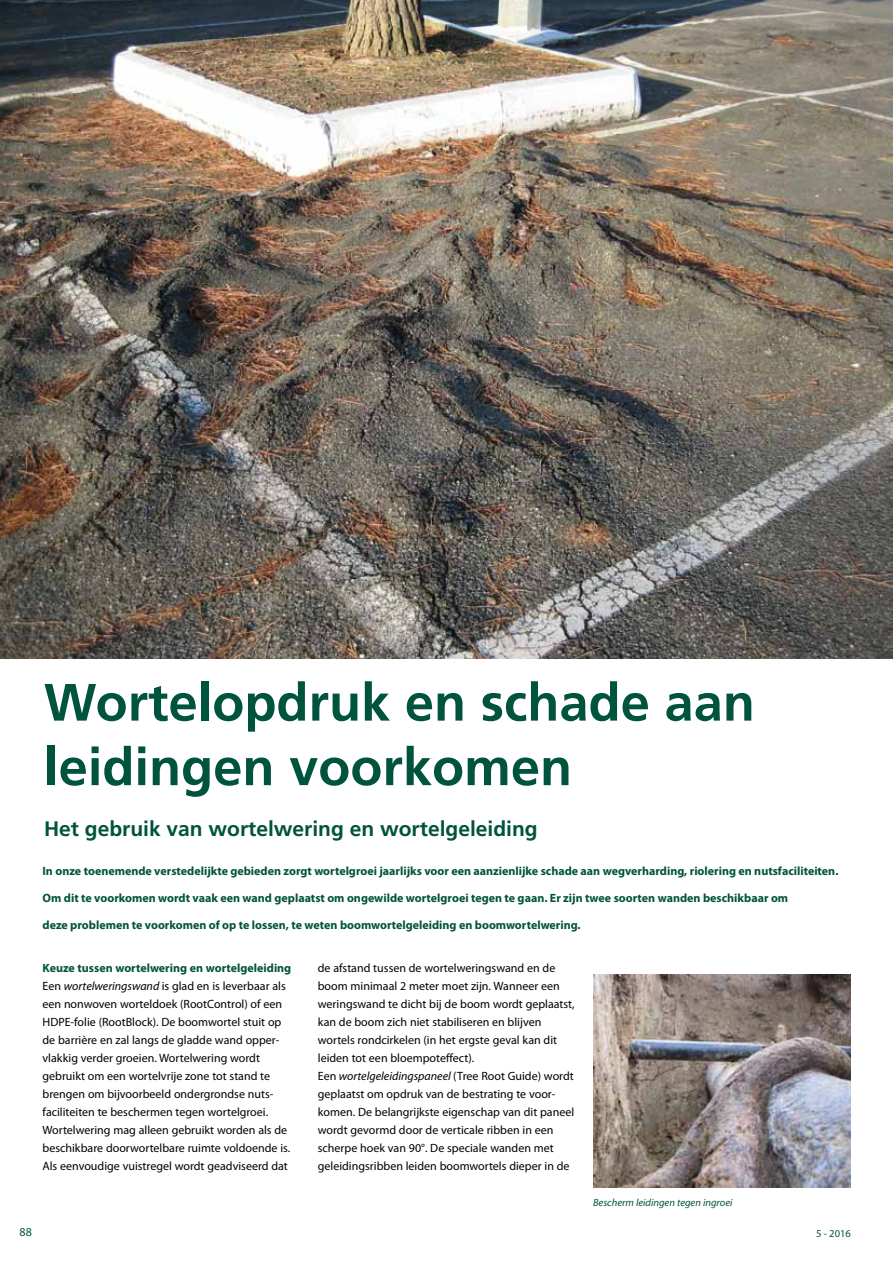
<style>
.page{position:relative;width:893px;height:1263px;background:#fff}
.page>*{position:absolute;margin:0;border:0;box-sizing:border-box;transform-origin:0 0}
.t1{font:700 52.5px/64.5px "Frutiger";color:#00533d}
.t2{font:700 21px "Frutiger";color:#00533d}
.t3{font:12px/18px "Myriad Pro";color:#000}
.t4{font:700 12px "Myriad Pro";color:#00533d}
.t5{font:12px "Myriad Pro";color:#00533d}
.t6{font:italic 10.5px "Myriad Pro";color:#00533d}
.t7{font:10.5px "Myriad Pro";color:#00533d}
.s1{font-weight:700;color:#00533d}
.s2{font-style:italic}
</style>
<div class="page">
<img style="left:0;top:0;width:893px;height:658px">
<img style="left:593px;top:975px;width:258px;height:212px">
<h1 class="t1" style="left:44px;top:670px;width:712px">Wortelopdruk en schade aan leidingen voorkomen</h1>
<h2 class="t2" style="left:44px;top:816px;width:495px">Het gebruik van wortelwering en wortelgeleiding</h2>
<p class="t4" style="left:43px;top:863px;width:797px">In onze toenemende verstedelijkte gebieden zorgt wortelgroei jaarlijks voor een aanzienlijke schade aan wegverharding, riolering en nutsfaciliteiten.</p>
<p class="t4" style="left:43px;top:890px;width:747px">Om dit te voorkomen wordt vaak een wand geplaatst om ongewilde wortelgroei tegen te gaan. Er zijn twee soorten wanden beschikbaar om</p>
<p class="t4" style="left:43px;top:917px;width:540px">deze problemen te voorkomen of op te lossen, te weten boomwortelgeleiding en boomwortelwering.</p>
<p class="t3" style="left:43px;top:959px;width:250px"><span class="s1">Keuze tussen wortelwering en wortelgeleiding </span>Een <span class="s2">wortelweringswand</span> is glad en is leverbaar als een nonwoven worteldoek (RootControl) of een HDPE-folie (RootBlock). De boomwortel stuit op de barrière en zal langs de gladde wand opper&shy;vlakkig verder groeien. Wortelwering wordt gebruikt om een wortelvrije zone tot stand te brengen om bijvoorbeeld ondergrondse nuts&shy;faciliteiten te beschermen tegen wortelgroei.<br>Wortelwering mag alleen gebruikt worden als de beschikbare doorwortelbare ruimte voldoende is.<br>Als eenvoudige vuistregel wordt geadviseerd dat</p>
<p class="t3" style="left:318px;top:959px;width:258px">de afstand tussen de wortelweringswand en de boom minimaal 2 meter moet zijn. Wanneer een weringswand te dicht bij de boom wordt geplaatst, kan de boom zich niet stabiliseren en blijven wortels rondcirkelen (in het ergste geval kan dit leiden tot een bloempoteffect).<br>Een <span class="s2">wortelgeleidingspaneel</span> (Tree Root Guide) wordt geplaatst om opdruk van de bestrating te voor&shy;komen. De belangrijkste eigenschap van dit paneel wordt gevormd door de verticale ribben in een scherpe hoek van 90°. De speciale wanden met geleidingsribben leiden boomwortels dieper in de</p>
<p class="t6" style="left:593px;top:1196px;width:141px">Bescherm leidingen tegen ingroei</p>
<p class="t5" style="left:20px;top:1224px;width:14px">88</p>
<p class="t7" style="left:816px;top:1227px;width:36px">5 - 2016</p>
</div>
